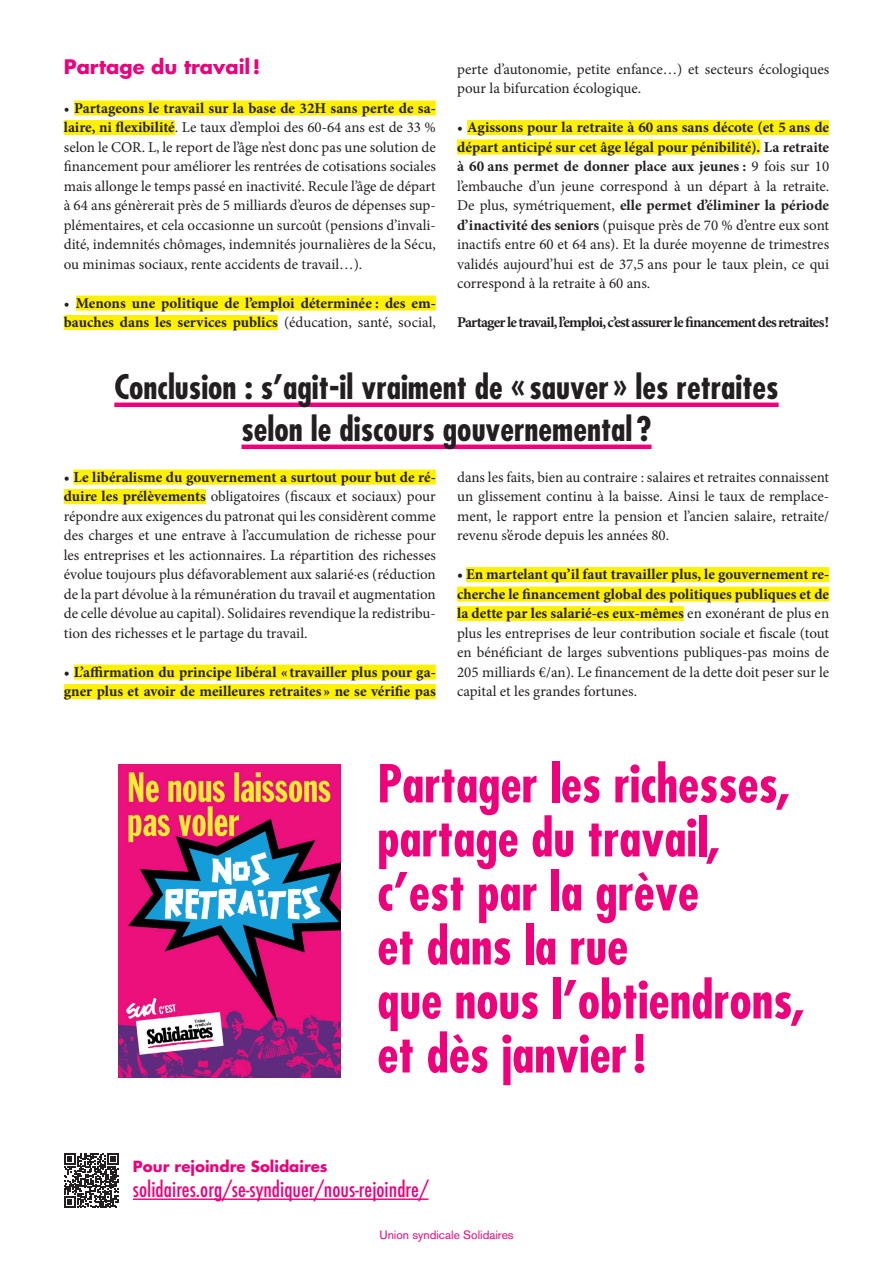
<style>
.page{position:relative;width:893px;height:1263px;background:#fff}
.page>*{position:absolute;margin:0;border:0;box-sizing:border-box;transform-origin:0 0}
.t1{font:700 condensed 51px/54px "Futura Std";color:#ed027c}
.t2{font:700 condensed 33px/42px "Futura Std";color:#231f20;text-align:center}
.t3{font:500 condensed 21px "Futura";color:#ed027c}
.t4{font:700 19.5px "Futura Std";color:#ed027c}
.t5{font:15px/19.5px "Minion Pro";color:#231f20;text-align:justify}
.t6{font:700 15px/19.5px "Minion Pro";letter-spacing:-.005em;color:#231f20}
.t7{font:700 15px "Minion Pro";letter-spacing:-.05em;color:#231f20}
.t8{font:700 15px "Futura Std";color:#ed027c}
.t9{font:12px "Akzidenz Grotesk Std";color:#ed027c}
.s1{font-weight:700}
.s2{font-weight:400}
</style>
<div class="page">
<div style="left:74px;top:101px;width:362px;height:15px;background:#fff101"></div>
<div style="left:64px;top:120px;width:111px;height:15px;background:#fff101"></div>
<div style="left:76px;top:296px;width:360px;height:15px;background:#fff101"></div>
<div style="left:64px;top:315px;width:214px;height:15px;background:#fff101"></div>
<div style="left:467px;top:120px;width:362px;height:15px;background:#fff101"></div>
<div style="left:457px;top:140px;width:303px;height:15px;background:#fff101"></div>
<hr style="left:114px;top:403px;width:665px;height:4px;background:#ed027c">
<hr style="left:241px;top:445px;width:410px;height:4px;background:#ed027c">
<div style="left:73px;top:470px;width:363px;height:15px;background:#fff101"></div>
<div style="left:64px;top:489px;width:142px;height:15px;background:#fff101"></div>
<div style="left:74px;top:665px;width:362px;height:15px;background:#fff101"></div>
<div style="left:64px;top:684px;width:372px;height:15px;background:#fff101"></div>
<div style="left:466px;top:567px;width:363px;height:15px;background:#fff101"></div>
<div style="left:457px;top:587px;width:372px;height:15px;background:#fff101"></div>
<div style="left:457px;top:606px;width:227px;height:15px;background:#fff101"></div>
<svg style="left:64px;top:1153px;width:55px;height:55px"></svg>
<hr style="left:133px;top:1198px;width:295px;height:2px;background:#ed027c">
<img style="left:118px;top:764px;width:223px;height:314px">
<h3 class="t4" style="left:64px;top:53px;width:198px">Partage du travail!</h3>
<p class="t5" style="left:64px;top:98px;width:374px">• <span class="s1">Partageons le travail sur la base de 32H sans perte de sa&shy;laire, ni flexibilité</span>. Le taux d’emploi des 60-64 ans est de 33 % selon le COR. L, le report de l’âge n’est donc pas une solution de financement pour améliorer les rentrées de cotisations sociales mais allonge le temps passé en inactivité. Recule l’âge de départ à 64 ans génèrerait près de 5 milliards d’euros de dépenses sup&shy;plémentaires, et cela occasionne un surcoût (pensions d’invali&shy;dité, indemnités chômages, indemnités journalières de la Sécu, ou minimas sociaux, rente accidents de travail…).</p>
<p class="t6" style="left:64px;top:293px;width:374px"><span class="s2">•</span> Menons une politique de l’emploi déterminée : des em&shy;bauches dans les services publics <span class="s2">(éducation, santé, social,</span></p>
<p class="t5" style="left:457px;top:59px;width:374px">perte d’autonomie, petite enfance…) et secteurs écologiques pour la bifurcation écologique.</p>
<p class="t5" style="left:457px;top:118px;width:374px">• <span class="s1">Agissons pour la retraite à 60 ans sans décote (et 5 ans de départ anticipé sur cet âge légal pour pénibilité). La retraite à 60 ans permet de donner place aux jeunes :</span> 9 fois sur 10 l’embauche d’un jeune correspond à un départ à la retraite.<br>De plus, symétriquement, <span class="s1">elle permet d’éliminer la période d’inactivité des seniors</span> (puisque près de 70 % d’entre eux sont inactifs entre 60 et 64 ans). Et la durée moyenne de trimestres validés aujourd’hui est de 37,5 ans pour le taux plein, ce qui correspond à la retraite à 60 ans.</p>
<p class="t7" style="left:457px;top:312px;width:374px">Partager le travail, l’emploi, c’est assurer le financement des retraites!</p>
<h2 class="t2" style="left:114px;top:366px;width:666px">Conclusion : s’agit-il vraiment de « sauver » les retraites selon le discours gouvernemental ?</h2>
<p class="t5" style="left:64px;top:467px;width:374px"><span class="s1">• Le libéralisme du gouvernement a surtout pour but de ré&shy;duire les prélèvements</span> obligatoires (fiscaux et sociaux) pour répondre aux exigences du patronat qui les considèrent comme des charges et une entrave à l’accumulation de richesse pour les entreprises et les actionnaires. La répartition des richesses évolue toujours plus défavorablement aux salarié·es (réduction de la part dévolue à la rémunération du travail et augmentation de celle dévolue au capital). Solidaires revendique la redistribu&shy;tion des richesses et le partage du travail.</p>
<p class="t6" style="left:64px;top:662px;width:374px">• L’affirmation du principe libéral « travailler plus pour ga&shy;gner plus et avoir de meilleures retraites » ne se vérifie pas</p>
<p class="t5" style="left:457px;top:467px;width:374px">dans les faits, bien au contraire : salaires et retraites connaissent un glissement continu à la baisse. Ainsi le taux de remplace&shy;ment, le rapport entre la pension et l’ancien salaire, retraite/ revenu s’érode depuis les années 80.</p>
<p class="t5" style="left:457px;top:565px;width:374px"><span class="s1">• En martelant qu’il faut travailler plus, le gouvernement re&shy;cherche le financement global des politiques publiques et de la dette par les salarié-es eux-mêmes</span> en exonérant de plus en plus les entreprises de leur contribution sociale et fiscale (tout en bénéficiant de larges subventions publiques-pas moins de 205 milliards €/an). Le financement de la dette doit peser sur le capital et les grandes fortunes.</p>
<h1 class="t1" style="left:377px;top:757px;width:429px">Partager les richesses, partage du travail, c’est par la grève<br>et dans la rue<br>que nous l’obtiendrons, et dès janvier!</h1>
<p class="t8" style="left:133px;top:1156px;width:196px">Pour rejoindre Solidaires</p>
<h3 class="t3" style="left:133px;top:1176px;width:297px">solidaires.org/se-syndiquer/nous-rejoindre/</h3>
<p class="t9" style="left:379px;top:1228px;width:136px">Union syndicale Solidaires</p>
</div>
